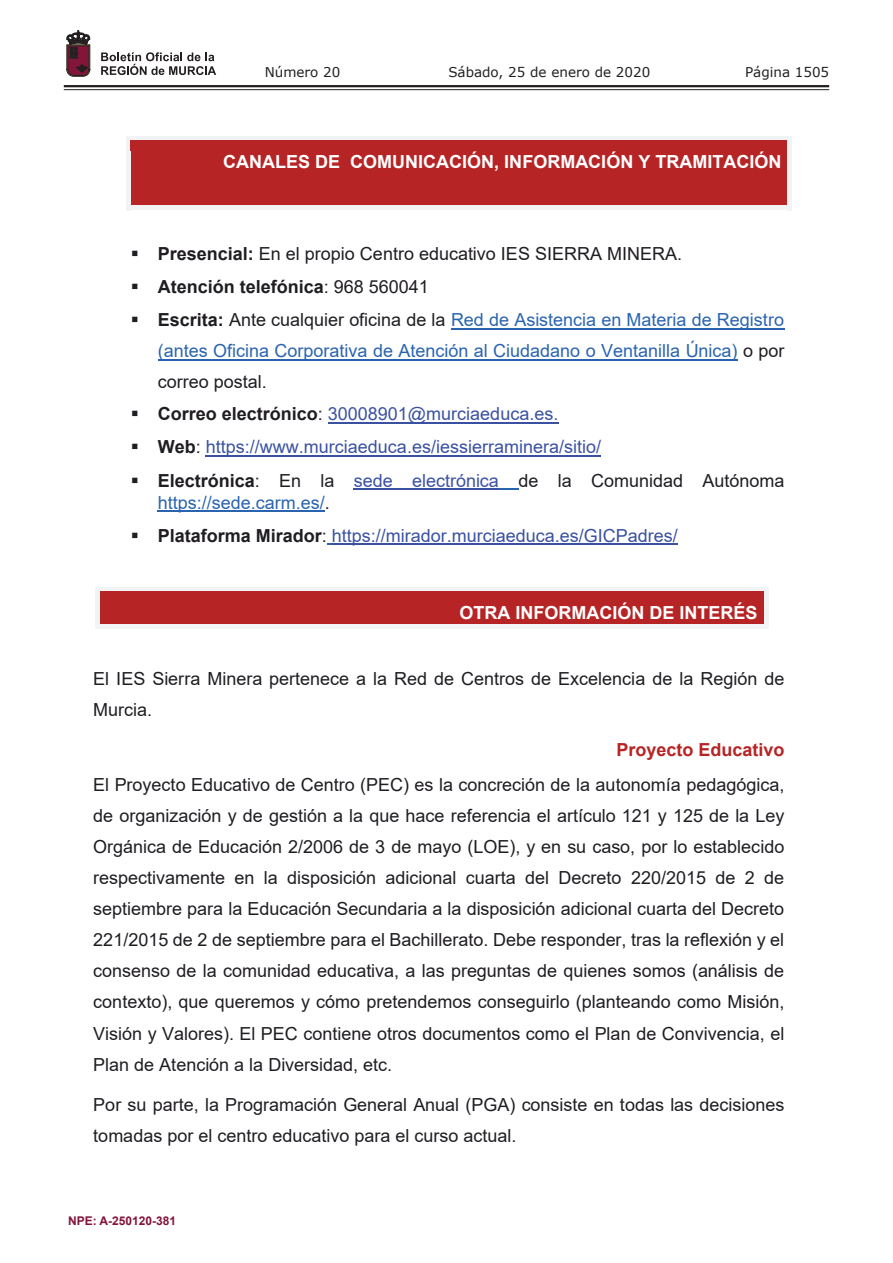
<style>
.page{position:relative;width:893px;height:1263px;background:#fff}
.page>*{position:absolute;margin:0;border:0;box-sizing:border-box;transform-origin:0 0}
.t1{font:18px/31px "Arial";color:#201d22}
.t2{font:18px "Arial";color:#3a51a2}
.t3{font:18px/30.6px "Arial";color:#2a64b0;text-align:justify}
.t4{font:700 18px "Arial";color:#fff}
.t5{font:700 18px "Arial";color:#201d22}
.t6{font:700 18px "Arial";color:#b72425}
.t7{font:13.5px "Verdana";color:#231f20}
.t8{font:700 12px "Arial";color:#83143a}
.s1{font-weight:700}
.s2{font-weight:400}
.s3{color:#201d22}
.s4{font-weight:700;color:#201d22}
.s5{color:#3a51a2}
.s6{color:#2a64b0}
</style>
<div class="page">
<hr style="left:64px;top:85px;width:765px;height:2px;background:#231f20">
<hr style="left:64px;top:89px;width:765px;height:1px;background:#231f20">
<svg style="left:101px;top:52px;width:115px;height:23px"></svg>
<svg style="left:67px;top:31px;width:23px;height:45px"></svg>
<div style="left:131px;top:140px;width:657px;height:66px;background:#b72425"></div>
<div style="left:126px;top:136px;width:5px;height:15px;background:#f2f3f4"></div>
<hr style="left:126px;top:136px;width:662px;height:4px;background:#f2f3f4">
<hr style="left:788px;top:136px;width:4px;height:15px;background:#f2f3f4">
<div style="left:126px;top:151px;width:5px;height:59px;background:#f2f3f4"></div>
<hr style="left:126px;top:206px;width:662px;height:4px;background:#f2f3f4">
<hr style="left:788px;top:151px;width:4px;height:59px;background:#f2f3f4">
<hr style="left:451px;top:328px;width:333px;height:2px;background:#2a64b0">
<hr style="left:158px;top:359px;width:580px;height:1px;background:#2a64b0">
<hr style="left:328px;top:422px;width:230px;height:2px;background:#3a51a2">
<hr style="left:206px;top:455px;width:395px;height:2px;background:#3a51a2">
<hr style="left:354px;top:489px;width:145px;height:1px;background:#3a51a2">
<svg style="left:499px;top:489px;width:19px;height:1px"></svg>
<hr style="left:158px;top:510px;width:167px;height:2px;background:#2a64b0">
<hr style="left:332px;top:544px;width:346px;height:1px;background:#3a51a2">
<div style="left:106px;top:602px;width:651px;height:22px;background:#b72425"></div>
<div style="left:95px;top:587px;width:5px;height:15px;background:#f2f3f4"></div>
<hr style="left:95px;top:587px;width:669px;height:4px;background:#f2f3f4">
<div style="left:100px;top:591px;width:664px;height:11px;background:#b72425"></div>
<hr style="left:764px;top:587px;width:4px;height:15px;background:#f2f3f4">
<div style="left:95px;top:602px;width:5px;height:26px;background:#f2f3f4"></div>
<hr style="left:95px;top:624px;width:669px;height:4px;background:#f2f3f4">
<hr style="left:764px;top:602px;width:4px;height:26px;background:#f2f3f4">
<p class="t7" style="left:265px;top:62px;width:77px">Número 20</p>
<p class="t7" style="left:448px;top:62px;width:203px">Sábado, 25 de enero de 2020</p>
<p class="t7" style="left:745px;top:62px;width:86px">Página 1505</p>
<p class="t4" style="left:223px;top:149px;width:559px">CANALES DE COMUNICACIÓN, INFORMACIÓN Y TRAMITACIÓN</p>
<p class="t1" style="left:131px;top:238px;width:553px">▪ <span class="s1">Presencial:</span> En el propio Centro educativo IES SIERRA MINERA.</p>
<p class="t5" style="left:131px;top:274px;width:300px">▪ Atención telefónica<span class="s2">: 968 560041</span></p>
<p class="t3" style="left:158px;top:305px;width:628px;text-indent:-27px"><span class="s3">▪</span> <span class="s4">Escrita:</span> <span class="s3">Ante cualquier oficina de la</span> Red de Asistencia en Materia de Registro (antes Oficina Corporativa de Atención al Ciudadano o Ventanilla Única) <span class="s3">o por correo postal.</span></p>
<p class="t2" style="left:131px;top:402px;width:429px"><span class="s3">▪</span> <span class="s4">Correo electrónico</span><span class="s3">:</span> 30008901@murciaeduca.es.</p>
<p class="t2" style="left:131px;top:435px;width:472px"><span class="s3">▪</span> <span class="s4">Web</span><span class="s3">:</span> https://www.murciaeduca.es/iessierraminera/sitio/</p>
<p class="t1" style="left:158px;top:469px;width:628px;line-height:21.9px;text-indent:-27px">▪ <span class="s1">Electrónica</span>: En la <span class="s5">sede electrónica</span> de la Comunidad Autónoma <span class="s6">https://sede.carm.es/</span>.</p>
<p class="t2" style="left:131px;top:523px;width:548px"><span class="s3">▪</span> <span class="s4">Plataforma Mirador</span><span class="s3">:</span> https://mirador.murciaeduca.es/GICPadres/</p>
<p class="t4" style="left:459px;top:600px;width:300px">OTRA INFORMACIÓN DE INTERÉS</p>
<p class="t1" style="left:93px;top:663px;width:692px">El IES Sierra Minera pertenece a la Red de Centros de Excelencia de la Región de<br>Murcia.</p>
<p class="t6" style="left:616px;top:737px;width:170px">Proyecto Educativo</p>
<p class="t1" style="left:93px;top:769px;width:693px;text-align:justify">El Proyecto Educativo de Centro (PEC) es la concreción de la autonomía pedagógica, de organización y de gestión a la que hace referencia el artículo 121 y 125 de la Ley Orgánica de Educación 2/2006 de 3 de mayo (LOE), y en su caso, por lo establecido respectivamente en la disposición adicional cuarta del Decreto 220/2015 de 2 de septiembre para la Educación Secundaria a la disposición adicional cuarta del Decreto 221/2015 de 2 de septiembre para el Bachillerato. Debe responder, tras la reflexión y el consenso de la comunidad educativa, a las preguntas de quienes somos (análisis de contexto), que queremos y cómo pretendemos conseguirlo (planteando como Misión, Visión y Valores). El PEC contiene otros documentos como el Plan de Convivencia, el Plan de Atención a la Diversidad, etc.</p>
<p class="t1" style="left:93px;top:1089px;width:692px">Por su parte, la Programación General Anual (PGA) consiste en todas las decisiones tomadas por el centro educativo para el curso actual.</p>
<p class="t8" style="left:68px;top:1212px;width:110px">NPE: A-250120-381</p>
</div>
